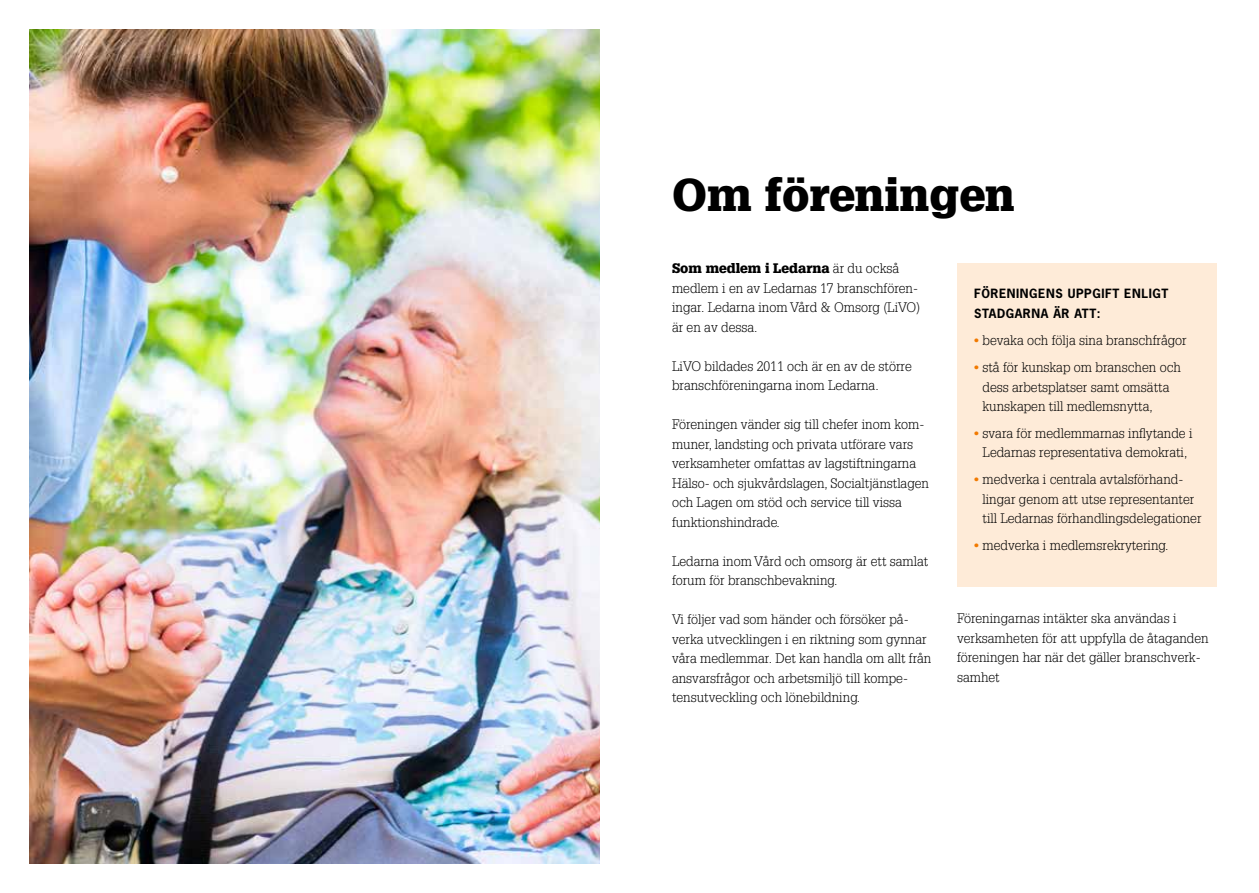
<style>
.page{position:relative;width:1259px;height:893px;background:#fff}
.page>*{position:absolute;margin:0;border:0;box-sizing:border-box;transform-origin:0 0}
.t1{font:900 45px "Glypha LT Std";color:#000}
.t2{font:300 13.5px/19.5px "Glypha LT Std";color:#000}
.t3{font:700 12px/19.5px "News Gothic Std";letter-spacing:.05em;color:#000}
.s1{font-weight:900}
.s2{font-family:"Arial";font-weight:700;color:#f17900}
</style>
<div class="page">
<div style="left:957px;top:264px;width:259px;height:323px;background:#feebd8"></div>
<img style="left:30px;top:30px;width:570px;height:833px">
<h1 class="t1" style="left:672px;top:167px;width:344px">Om föreningen</h1>
<p class="t2" style="left:672px;top:259px;width:250px"><span class="s1">Som medlem i Ledarna</span> är du också medlem i en av Ledarnas 17 branschfören&shy;ingar. Ledarna inom Vård &amp; Omsorg (LiVO) är en av dessa.</p>
<p class="t2" style="left:672px;top:356px;width:241px">LiVO bildades 2011 och är en av de större branschföreningarna inom Ledarna.</p>
<p class="t2" style="left:672px;top:415px;width:259px">Föreningen vänder sig till chefer inom kom&shy;muner, landsting och privata utförare vars verksamheter omfattas av lagstiftningarna Hälso- och sjukvårdslagen, Socialtjänstlagen och Lagen om stöd och service till vissa funktionshindrade.</p>
<p class="t2" style="left:672px;top:551px;width:258px">Ledarna inom Vård och omsorg är ett samlat forum för branschbevakning.</p>
<p class="t2" style="left:672px;top:610px;width:261px">Vi följer vad som händer och försöker på&shy;verka utvecklingen i en riktning som gynnar våra medlemmar. Det kan handla om allt från ansvarsfrågor och arbetsmiljö till kompe&shy;tensutveckling och lönebildning.</p>
<p class="t3" style="left:974px;top:284px;width:196px">FÖRENINGENS UPPGIFT ENLIGT<br>STADGARNA ÄR ATT:</p>
<p class="t2" style="left:974px;top:331px;width:214px"><span class="s2">•</span> bevaka och följa sina branschfrågor</p>
<p class="t2" style="left:982px;top:358px;width:200px;text-indent:-9px"><span class="s2">•</span> stå för kunskap om branschen och dess arbetsplatser samt omsätta kunskapen till medlemsnytta,</p>
<p class="t2" style="left:974px;top:424px;width:220px;text-align:center"><span class="s2">•</span> svara för medlemmarnas inflytande i<br>Ledarnas representativa demokrati,</p>
<p class="t2" style="left:982px;top:470px;width:220px;text-indent:-9px"><span class="s2">•</span> medverka i centrala avtalsförhand&shy;lingar genom att utse representanter till Ledarnas förhandlingsdelegationer</p>
<p class="t2" style="left:974px;top:536px;width:196px"><span class="s2">•</span> medverka i medlemsrekrytering.</p>
<p class="t2" style="left:957px;top:609px;width:253px">Föreningarnas intäkter ska användas i verksamheten för att uppfylla de åtaganden föreningen har när det gäller branschverk&shy;samhet</p>
</div>
